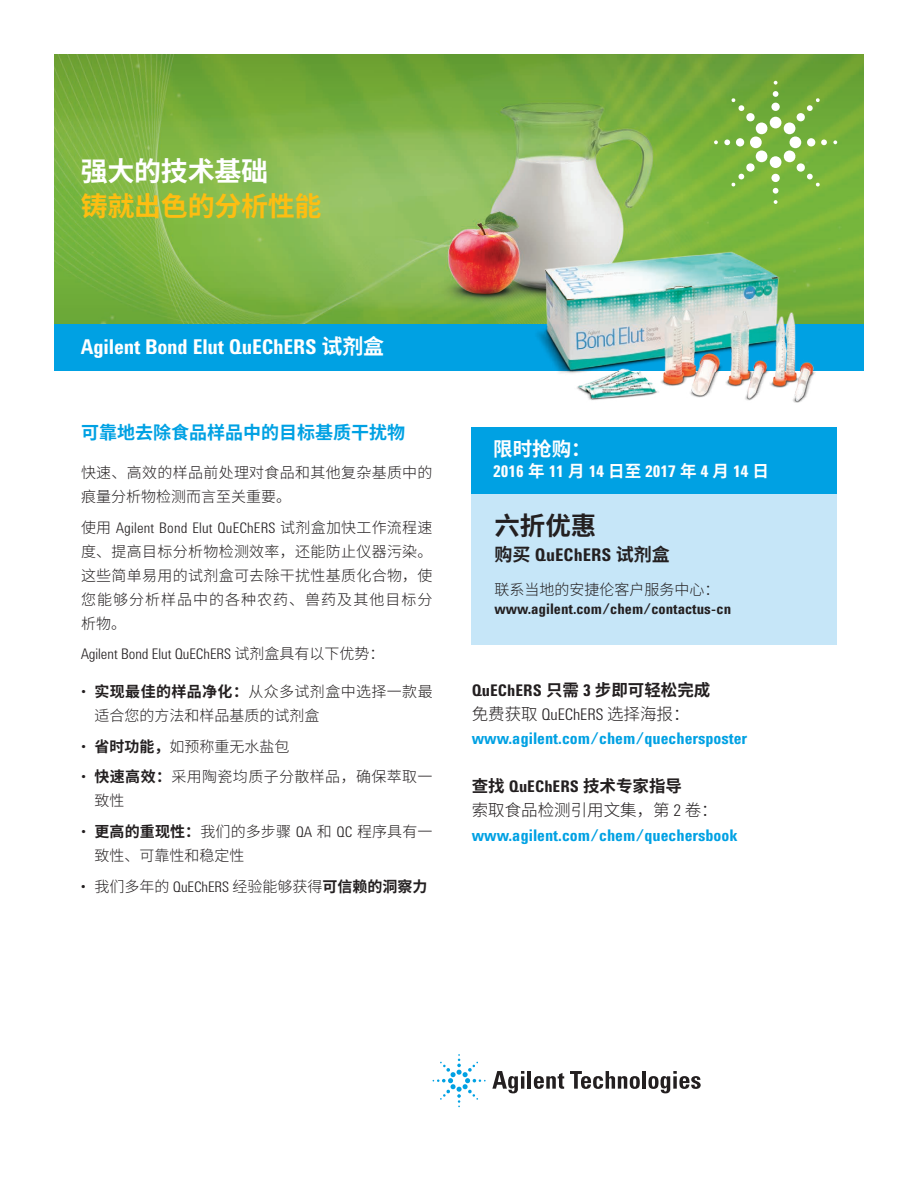
<style>
.page{position:relative;width:918px;height:1188px;background:#fff}
.page>*{position:absolute;margin:0;border:0;box-sizing:border-box;transform-origin:0 0}
.t1{font:700 27px "Noto Sans CJ Ksc";letter-spacing:-.01em;color:#fdbe12}
.t2{font:700 27px "Noto Sans CJ Ksc";letter-spacing:-.01em;color:#fff}
.t3{font:700 25.5px "Noto Sans CJ Ksc";color:#231f20}
.t4{font:700 21px "Agilent Condensed CFF";letter-spacing:-.01em;color:#fff}
.t5{font:700 19.5px "Noto Sans CJ Ksc";color:#fff}
.t6{font:700 18px "Noto Sans CJ Ksc";color:#00a1e3}
.t7{font:700 18px "Agilent Condensed CFF";color:#231f20}
.t8{font:700 16.5px "Agilent Condensed CFF";color:#00a1e3}
.t9{font:300 16.5px/24px "Noto Sans CJ Ksc";color:#231f20}
.t10{font:700 16.5px "Agilent Condensed CFF";color:#fff}
.t11{font:700 16.5px "Agilent Condensed CFF";color:#231f20}
.t12{font:300 15px/24px "Noto Sans CJ Ksc";letter-spacing:.02em;color:#231f20}
.t13{font:300 15px/24px "Noto Sans CJ Ksc";color:#231f20}
.t14{font:300 15px "Agilent Condensed CFF";letter-spacing:.01em;color:#231f20}
.t15{font:700 15px "Agilent Condensed CFF";color:#231f20}
.s1{font-family:"Noto Sans CJ Ksc"}
.s2{font-family:"Agilent Condensed CFF";font-weight:700}
.s3{font-weight:700}
.s4{font-family:"Agilent Condensed CFF"}
</style>
<div class="page">
<img style="left:54px;top:54px;width:810px;height:270px">
<div style="left:472px;top:472px;width:365px;height:173px;background:#c6e6f8"></div>
<div style="left:472px;top:427px;width:365px;height:67px;background:#00a1e3"></div>
<div style="left:54px;top:324px;width:810px;height:47px;background:#00a1e3"></div>
<img style="left:527px;top:238px;width:299px;height:165px">
<svg style="left:492px;top:1071px;width:32px;height:22px"></svg>
<hr style="left:528px;top:1071px;width:3px;height:18px;background:#231f20">
<svg style="left:534px;top:1073px;width:30px;height:16px"></svg>
<svg style="left:570px;top:1071px;width:70px;height:18px"></svg>
<hr style="left:642px;top:1071px;width:4px;height:18px;background:#231f20">
<svg style="left:648px;top:1071px;width:53px;height:22px"></svg>
<svg style="left:433px;top:1054px;width:53px;height:53px"></svg>
<svg style="left:774px;top:81px;width:4px;height:4px"></svg>
<svg style="left:833px;top:140px;width:4px;height:4px"></svg>
<svg style="left:774px;top:200px;width:4px;height:4px"></svg>
<svg style="left:714px;top:140px;width:4px;height:4px"></svg>
<svg style="left:724px;top:91px;width:103px;height:103px;background:#89bb55"></svg>
<h1 class="t2" style="left:81px;top:156px;width:189px">强大的技术基础</h1>
<h1 class="t1" style="left:81px;top:191px;width:242px">铸就出色的分析性能</h1>
<h3 class="t4" style="left:81px;top:330px;width:305px">Agilent Bond Elut QuEChERS <span class="s1">试剂盒</span></h3>
<p class="t6" style="left:81px;top:422px;width:325px">可靠地去除食品样品中的目标基质干扰物</p>
<p class="t12" style="left:81px;top:461px;width:353px">快速、高效的样品前处理对食品和其他复杂基质中的痕量分析物检测而言至关重要。</p>
<p class="t14" style="left:81px;top:516px;width:353px"><span class="s1">使用</span> Agilent Bond Elut QuEChERS <span class="s1">试剂盒加快工作流程速</span></p>
<p class="t12" style="left:81px;top:539px;width:353px;text-align:justify">度、提高目标分析物检测效率，还能防止仪器污染。这些简单易用的试剂盒可去除干扰性基质化合物，使您能够分析样品中的各种农药、兽药及其他目标分析物。</p>
<p class="t14" style="left:81px;top:643px;width:305px">Agilent Bond Elut QuEChERS <span class="s1">试剂盒具有以下优势：</span></p>
<p class="t13" style="left:94px;top:680px;width:340px;text-indent:-14px"><span class="s2">•</span> <span class="s3">实现最佳的样品净化：</span>从众多试剂盒中选择一款最适合您的方法和样品基质的试剂盒</p>
<p class="t13" style="left:81px;top:734px;width:210px"><span class="s2">•</span> <span class="s3">省时功能，</span>如预称重无水盐包</p>
<p class="t12" style="left:94px;top:765px;width:340px;text-indent:-14px"><span class="s2">•</span> <span class="s3">快速高效：</span>采用陶瓷均质子分散样品，确保萃取一致性</p>
<p class="t12" style="left:94px;top:820px;width:340px;text-indent:-13px"><span class="s2">•</span> <span class="s3">更高的重现性：</span>我们的多步骤 <span class="s4">QA</span> 和 <span class="s4">QC</span> 程序具有一致性、可靠性和稳定性</p>
<p class="t13" style="left:81px;top:875px;width:348px"><span class="s4">•</span> 我们多年的 <span class="s4">QuEChERS</span> 经验能够获得<span class="s3">可信赖的洞察力</span></p>
<h3 class="t5" style="left:493px;top:438px;width:99px">限时抢购：</h3>
<p class="t10" style="left:493px;top:459px;width:277px">2016 <span class="s1">年</span> 11 <span class="s1">月</span> 14 <span class="s1">日至</span> 2017 <span class="s1">年</span> 4 <span class="s1">月</span> 14 <span class="s1">日</span></p>
<h2 class="t3" style="left:494px;top:511px;width:103px">六折优惠</h2>
<p class="t7" style="left:494px;top:541px;width:177px"><span class="s1">购买</span> QuEChERS <span class="s1">试剂盒</span></p>
<p class="t13" style="left:494px;top:577px;width:226px">联系当地的安捷伦客户服务中心：</p>
<p class="t15" style="left:494px;top:598px;width:238px">www.agilent.com/chem/contactus-cn</p>
<p class="t11" style="left:472px;top:678px;width:240px">QuEChERS <span class="s1">只需</span> 3 <span class="s1">步即可轻松完成</span></p>
<p class="t9" style="left:472px;top:703px;width:219px">免费获取 <span class="s4">QuEChERS</span> 选择海报：</p>
<p class="t8" style="left:472px;top:726px;width:277px">www.agilent.com/chem/quechersposter</p>
<p class="t9" style="left:472px;top:775px;width:247px"><span class="s3">查找</span> <span class="s2">QuEChERS</span> <span class="s3">技术专家指导<br></span>索取食品检测引用文集，第 <span class="s4">2</span> 卷：</p>
<p class="t8" style="left:472px;top:823px;width:267px">www.agilent.com/chem/quechersbook</p>
</div>
